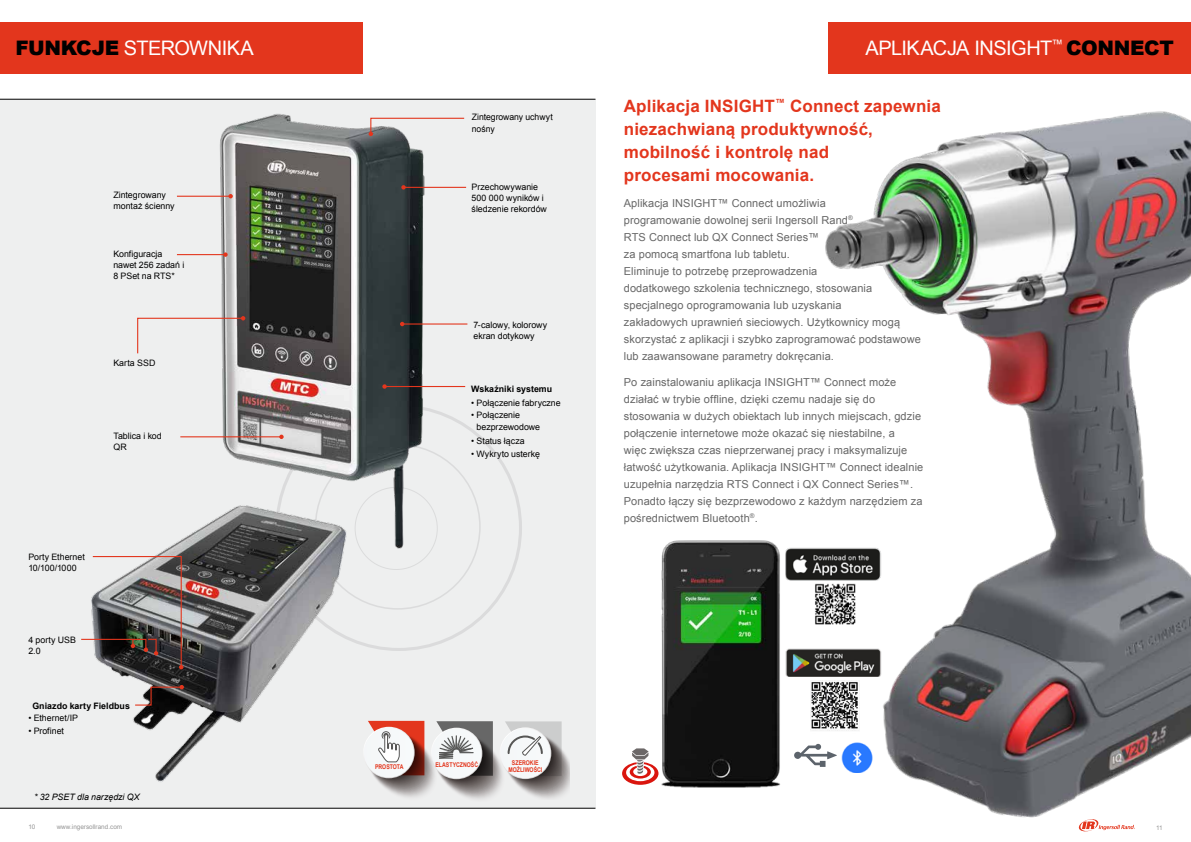
<style>
.page{position:relative;width:1191px;height:842px;background:#fff}
.page>*{position:absolute;margin:0;border:0;box-sizing:border-box;transform-origin:0 0}
.t1{font:20px "Arial";letter-spacing:-.025em;color:#fff}
.t2{font:700 17px/23px "Arial";letter-spacing:.01em;color:#e3361d}
.t3{font:11px/17px "Arial";letter-spacing:.01em;color:#676767}
.t4{font:8.8px/11px "Arial";color:#000}
.t5{font:700 8.8px "Arial";letter-spacing:.005em;color:#000}
.t6{font:italic 8.8px "Arial";letter-spacing:-.005em;color:#000}
.t7{font:700 6.5px/7px "Arial";letter-spacing:.005em;color:#e3361d;text-align:center;scale:.8 1}
.t8{font:6.4px "Arial";color:#969696}
.s1{font-weight:900;color:#000}
</style>
<div class="page">
<img style="left:818px;top:111px;width:373px;height:707px">
<div style="left:0;top:99px;width:595px;height:709px;background:#eeefef"></div>
<svg style="left:365px;top:721px;width:204px;height:78px"></svg>
<svg style="left:794px;top:744px;width:43px;height:23px"></svg>
<img style="left:841px;top:741px;width:32px;height:31px">
<img style="left:786px;top:647px;width:98px;height:30px">
<img style="left:786px;top:546px;width:98px;height:35px">
<img style="left:815px;top:581px;width:42px;height:46px">
<img style="left:810px;top:680px;width:49px;height:53px">
<hr style="left:0;top:99px;width:595px;height:1px;background:#000">
<img style="left:212px;top:98px;width:266px;height:454px">
<hr style="left:402px;top:323px;width:65px;height:2px;background:#e3361d">
<svg style="left:400px;top:322px;width:4px;height:4px"></svg>
<hr style="left:384px;top:386px;width:81px;height:1px;background:#e3361d">
<svg style="left:382px;top:384px;width:5px;height:5px"></svg>
<hr style="left:177px;top:196px;width:54px;height:1px;background:#e3361d">
<svg style="left:228px;top:194px;width:5px;height:4px"></svg>
<hr style="left:177px;top:254px;width:48px;height:1px;background:#e3361d">
<svg style="left:223px;top:252px;width:5px;height:5px"></svg>
<hr style="left:180px;top:436px;width:101px;height:1px;background:#e3361d">
<svg style="left:279px;top:435px;width:5px;height:4px"></svg>
<hr style="left:403px;top:187px;width:63px;height:1px;background:#e3361d">
<svg style="left:401px;top:185px;width:5px;height:5px"></svg>
<svg style="left:369px;top:117px;width:96px;height:19px"></svg>
<svg style="left:137px;top:316px;width:108px;height:38px"></svg>
<img style="left:111px;top:497px;width:239px;height:285px">
<svg style="left:81px;top:555px;width:102px;height:114px"></svg>
<svg style="left:134px;top:685px;width:50px;height:21px"></svg>
<svg style="left:622px;top:748px;width:18px;height:37px"></svg>
<div style="left:0;top:23px;width:363px;height:51px;background:#e3361d"></div>
<div style="left:828px;top:23px;width:363px;height:51px;background:#e3361d"></div>
<img style="left:640px;top:540px;width:146px;height:248px">
<hr style="left:0;top:808px;width:595px;height:1px;background:#000">
<svg style="left:1078px;top:819px;width:57px;height:13px"></svg>
<h1 class="t1" style="left:15px;top:34px;width:240px"><span class="s1">FUNKCJE</span> STEROWNIKA</h1>
<h1 class="t1" style="left:865px;top:34px;width:310px">APLIKACJA INSIGHT<sup>™</sup> <span class="s1">CONNECT</span></h1>
<p class="t4" style="left:113px;top:190px;width:63px">Zintegrowany montaż ścienny</p>
<p class="t4" style="left:113px;top:248px;width:72px">Konfiguracja nawet 256 zadań i<br>8 PSet na RTS*</p>
<p class="t4" style="left:113px;top:358px;width:43px">Karta SSD</p>
<p class="t4" style="left:113px;top:430px;width:50px">Tablica i kod<br>QR</p>
<p class="t4" style="left:28px;top:551px;width:58px">Porty Ethernet<br>10/100/1000</p>
<p class="t4" style="left:28px;top:634px;width:49px">4 porty USB<br>2.0</p>
<p class="t5" style="left:32px;top:700px;width:99px">Gniazdo karty Fieldbus</p>
<p class="t4" style="left:28px;top:712px;width:51px">• Ethernet/IP</p>
<p class="t4" style="left:28px;top:725px;width:37px">• Profinet</p>
<p class="t4" style="left:472px;top:112px;width:82px">Zintegrowany uchwyt nośny</p>
<p class="t4" style="left:471px;top:181px;width:77px">Przechowywanie<br>500 000 wyników i śledzenie rekordów</p>
<p class="t4" style="left:473px;top:320px;width:75px">7-calowy, kolorowy ekran dotykowy</p>
<p class="t5" style="left:471px;top:383px;width:82px">Wskaźniki systemu</p>
<p class="t4" style="left:471px;top:397px;width:91px">• Połączenie fabryczne</p>
<p class="t4" style="left:476px;top:409px;width:65px;line-height:12.2px;text-indent:-5px">• Połączenie bezprzewodowe</p>
<p class="t4" style="left:471px;top:436px;width:55px">• Status łącza</p>
<p class="t4" style="left:471px;top:449px;width:70px">• Wykryto usterkę</p>
<h2 class="t2" style="left:624px;top:95px;width:318px">Aplikacja INSIGHT<sup>™</sup> Connect zapewnia niezachwianą produktywność, mobilność i kontrolę nad<br>procesami mocowania.</h2>
<p class="t3" style="left:624px;top:194px;width:299px">Aplikacja INSIGHT™ Connect umożliwia<br>programowanie dowolnej serii Ingersoll Rand<sup>®<br></sup>RTS Connect lub QX Connect Series™<br>za pomocą smartfona lub tabletu.<br>Eliminuje to potrzebę przeprowadzenia<br>dodatkowego szkolenia technicznego, stosowania specjalnego oprogramowania lub uzyskania<br>zakładowych uprawnień sieciowych. Użytkownicy mogą skorzystać z aplikacji i szybko zaprogramować podstawowe lub zaawansowane parametry dokręcania.</p>
<p class="t3" style="left:624px;top:373px;width:301px">Po zainstalowaniu aplikacja INSIGHT™ Connect może działać w trybie offline, dzięki czemu nadaje się do stosowania w dużych obiektach lub innych miejscach, gdzie połączenie internetowe może okazać się niestabilne, a<br>więc zwiększa czas nieprzerwanej pracy i maksymalizuje łatwość użytkowania. Aplikacja INSIGHT™ Connect idealnie uzupełnia narzędzia RTS Connect i QX Connect Series™.<br>Ponadto łączy się bezprzewodowo z każdym narzędziem za pośrednictwem Bluetooth<sup>®</sup>.</p>
<p class="t7" style="left:375px;top:764px;width:37px">PROSTOTA</p>
<p class="t7" style="left:435px;top:761px;width:55px">ELASTYCZNOŚĆ</p>
<p class="t7" style="left:508px;top:759px;width:44px">SZEROKIE<br>MOŻLIWOŚCI</p>
<p class="t6" style="left:34px;top:791px;width:107px">* 32 PSET dla narzędzi QX</p>
<p class="t8" style="left:28px;top:823px;width:9px">10</p>
<p class="t8" style="left:57px;top:823px;width:67px">www.ingersollrand.com</p>
<p class="t8" style="left:1156px;top:823px;width:8px">11</p>
</div>
